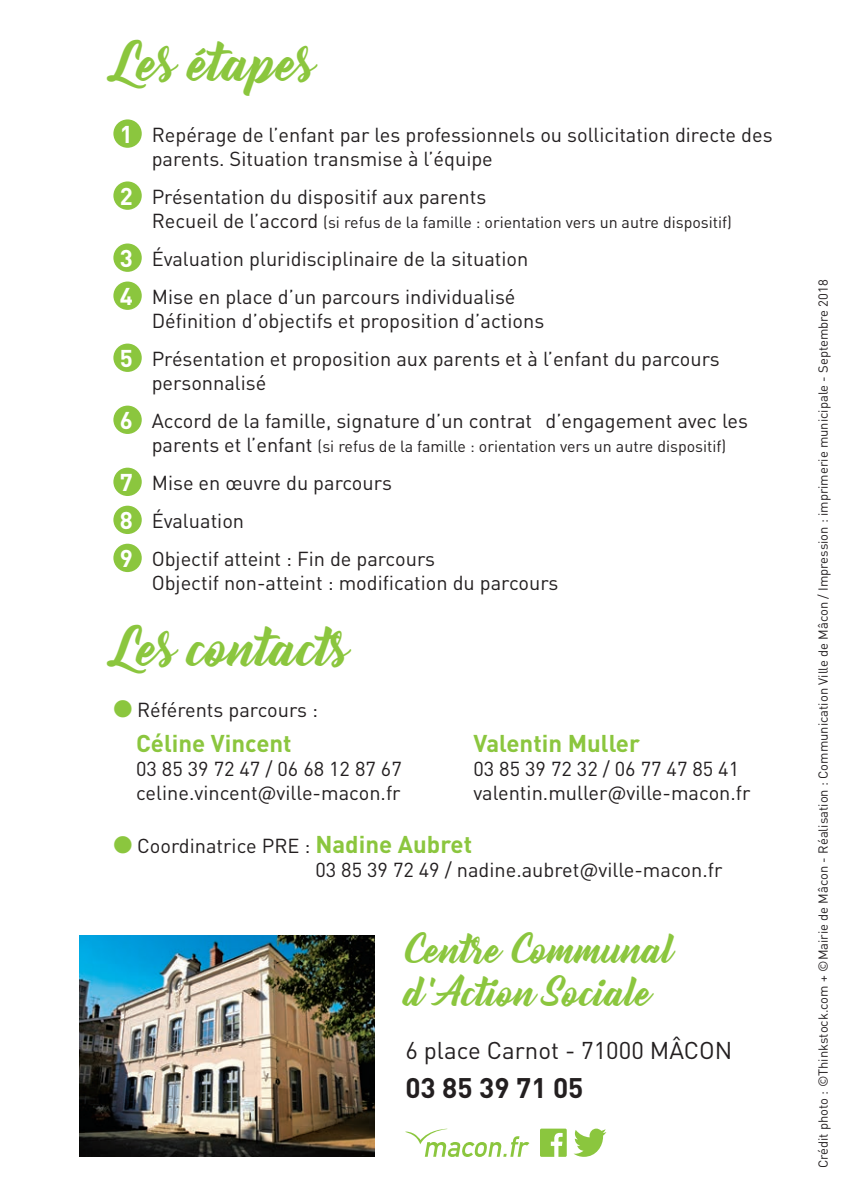
<style>
.page{position:relative;width:842px;height:1191px;background:#fff}
.page>*{position:absolute;margin:0;border:0;box-sizing:border-box;transform-origin:0 0}
.t1{font:48px "Bernadette";color:#8bc63e}
.t2{font:36px/43.2px "Bernadette";color:#8bc63e}
.t3{font:700 28px "DINOT";color:#231f20}
.t4{font:700 24px "DINOT";color:#8bc63e}
.t5{font:24px "DINOT";color:#231f20}
.t6{font:20px/38px "DINOT";color:#231f20}
.t7{font:16px "DINOT";color:#231f20}
.t8{font:13px "DINOT";color:#231f20}
.s1{font-weight:700;font-size:24px;color:#fff}
.s2{font-size:20px}
.s3{color:#8bc63e}
.s4{font-weight:700;font-size:24px;color:#8bc63e}
</style>
<div class="page">
<svg style="left:540px;top:1128px;width:27px;height:28px"></svg>
<svg style="left:573px;top:1128px;width:33px;height:28px"></svg>
<svg style="left:405px;top:1128px;width:124px;height:29px"></svg>
<img style="left:79px;top:935px;width:295px;height:222px">
<div style="left:113px;top:119px;width:29px;height:29px;background:#8bc63e;border-radius:50%"></div>
<div style="left:113px;top:181px;width:29px;height:29px;background:#8bc63e;border-radius:50%"></div>
<div style="left:113px;top:243px;width:29px;height:29px;background:#8bc63e;border-radius:50%"></div>
<div style="left:113px;top:281px;width:29px;height:29px;background:#8bc63e;border-radius:50%"></div>
<div style="left:113px;top:343px;width:29px;height:29px;background:#8bc63e;border-radius:50%"></div>
<div style="left:113px;top:405px;width:29px;height:29px;background:#8bc63e;border-radius:50%"></div>
<div style="left:113px;top:467px;width:29px;height:29px;background:#8bc63e;border-radius:50%"></div>
<div style="left:113px;top:505px;width:29px;height:29px;background:#8bc63e;border-radius:50%"></div>
<div style="left:113px;top:544px;width:29px;height:28px;background:#8bc63e;border-radius:50%"></div>
<h1 class="t1" style="left:113px;top:25px;width:204px">Les étapes</h1>
<p class="t6" style="left:152px;top:122px;width:622px;line-height:24px;text-indent:-32px"><span class="s1">1</span> Repérage de l’enfant par les professionnels ou sollicitation directe des parents. Situation transmise à l’équipe</p>
<p class="t6" style="left:120px;top:177px;width:368px"><span class="s1">2</span> Présentation du dispositif aux parents</p>
<p class="t7" style="left:152px;top:211px;width:582px"><span class="s2">Recueil de l’accord</span> (si refus de la famille : orientation vers un autre dispositif)</p>
<p class="t6" style="left:120px;top:239px;width:410px"><span class="s1">3</span> Évaluation pluridisciplinaire de la situation<br><span class="s1">4</span> Mise en place d’un parcours individualisé</p>
<p class="t6" style="left:120px;top:301px;width:601px;text-indent:32px">Définition d’objectifs et proposition d’actions<br><span class="s1">5</span> Présentation et proposition aux parents et à l’enfant du parcours</p>
<p class="t6" style="left:120px;top:363px;width:630px;text-indent:32px">personnalisé<br><span class="s1">6</span> Accord de la famille, signature d’un contrat d’engagement avec les</p>
<p class="t7" style="left:152px;top:435px;width:576px"><span class="s2">parents et l’enfant</span> (si refus de la famille : orientation vers un autre dispositif)</p>
<p class="t6" style="left:120px;top:463px;width:317px"><span class="s1">7</span> Mise en œuvre du parcours<br><span class="s1">8</span> Évaluation<br><span class="s1">9</span> Objectif atteint : Fin de parcours</p>
<p class="t6" style="left:152px;top:563px;width:408px">Objectif non-atteint : modification du parcours</p>
<h1 class="t1" style="left:113px;top:609px;width:238px">Les contacts</h1>
<p class="t6" style="left:113px;top:690px;width:206px"><span class="s3">●</span> Référents parcours :</p>
<p class="t4" style="left:136px;top:726px;width:157px">Céline Vincent</p>
<p class="t4" style="left:473px;top:726px;width:168px">Valentin Muller</p>
<p class="t6" style="left:136px;top:748px;width:267px">03 85 39 72 47 / 06 68 12 87 67</p>
<p class="t6" style="left:473px;top:748px;width:267px">03 85 39 72 32 / 06 77 47 85 41</p>
<p class="t6" style="left:136px;top:772px;width:266px">celine.vincent@ville-macon.fr</p>
<p class="t6" style="left:473px;top:772px;width:279px">valentin.muller@ville-macon.fr</p>
<p class="t6" style="left:315px;top:832px;width:409px;line-height:24px;text-indent:-202px"><span class="s3">●</span> Coordinatrice PRE : <span class="s4">Nadine Aubret<br></span>03 85 39 72 49 / nadine.aubret@ville-macon.fr</p>
<h2 class="t2" style="left:405px;top:928px;width:271px">Centre Communal d’Action Sociale</h2>
<p class="t5" style="left:405px;top:1033px;width:328px">6 place Carnot - 71000 MÂCON</p>
<h3 class="t3" style="left:405px;top:1069px;width:180px">03 85 39 71 05</h3>
<p class="t8" style="left:814px;top:1168px;width:890px;rotate:-90deg">Crédit photo : ©Thinkstock.com + ©Mairie de Mâcon - Réalisation : Communication Ville de Mâcon / Impression : imprimerie municipale - Septembre 2018</p>
</div>
